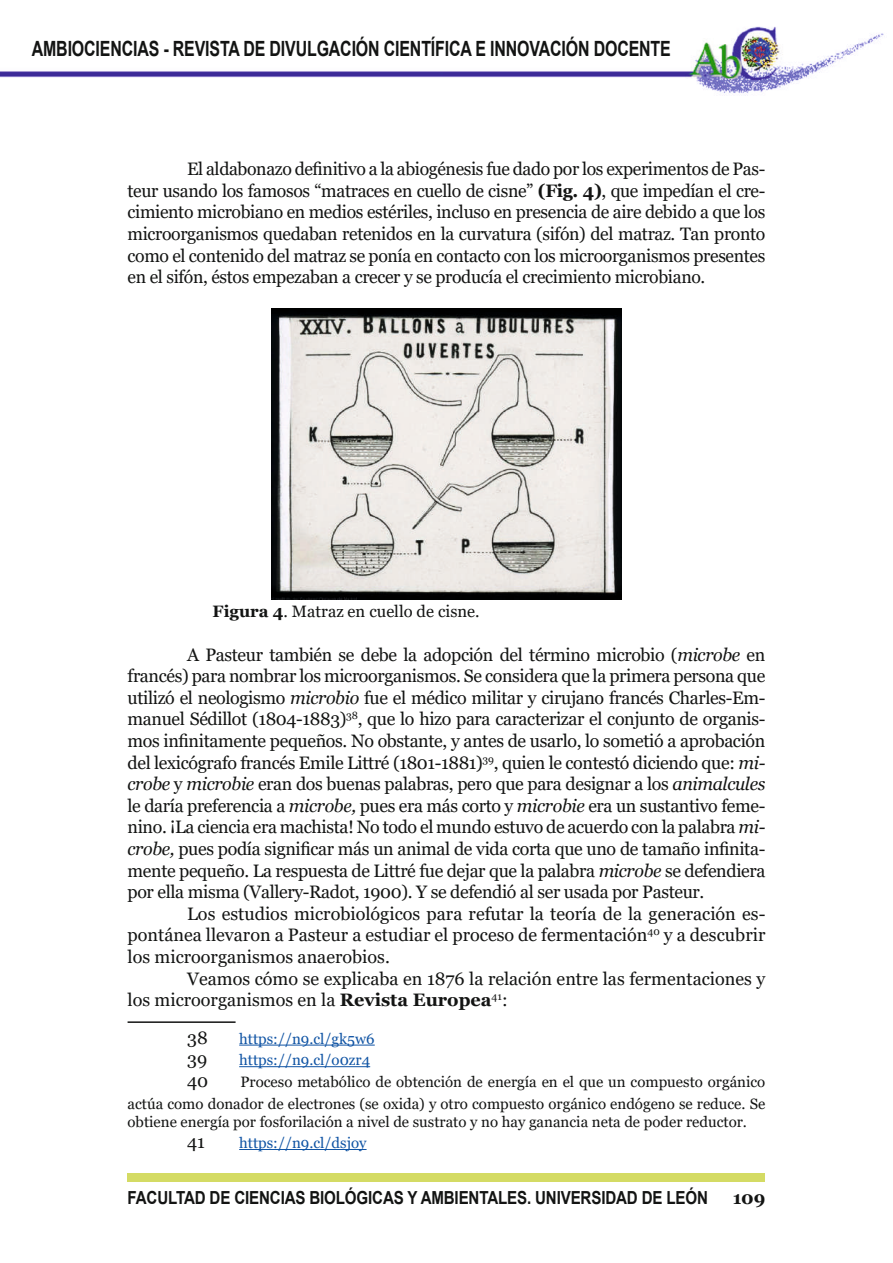
<style>
.page{position:relative;width:893px;height:1263px;background:#fff}
.page>*{position:absolute;margin:0;border:0;box-sizing:border-box;transform-origin:0 0}
.t1{font:700 21px "Arial";letter-spacing:-.01em;color:#131413;scale:.76 1}
.t2{font:18px/21.6px "Georgia";color:#131413;text-align:justify}
.t3{font:700 18px "Arial";letter-spacing:-.01em;color:#131413;scale:.84 1}
.t4{font:700 18px "Georgia";color:#131413}
.t5{font:16.5px "Georgia";color:#131413}
.t6{font:15px/21.6px "Georgia";color:#131413;text-align:right}
.t7{font:15px "Georgia";color:#1054a4}
.s1{font-weight:700}
.s2{font-style:italic}
</style>
<div class="page">
<img style="left:0;top:26px;width:884px;height:70px">
<div style="left:128px;top:1174px;width:637px;height:8px;background:#d4db64"></div>
<img style="left:271px;top:308px;width:350px;height:291px">
<hr style="left:128px;top:1021px;width:108px;height:2px;background:#131413">
<hr style="left:239px;top:1045px;width:136px;height:1px;background:#1054a4">
<hr style="left:239px;top:1066px;width:131px;height:1px;background:#1054a4">
<hr style="left:239px;top:1149px;width:128px;height:1px;background:#1054a4">
<p class="t1" style="left:32px;top:34px;width:842px">AMBIOCIENCIAS - REVISTA DE DIVULGACIÓN CIENTÍFICA E INNOVACIÓN DOCENTE</p>
<p class="t2" style="left:128px;top:159px;width:639px;text-indent:60px">El aldabonazo definitivo a la abiogénesis fue dado por los experimentos de Pas&shy;teur usando los famosos “matraces en cuello de cisne” <span class="s1">(Fig. 4)</span>, que impedían el cre&shy;cimiento microbiano en medios estériles, incluso en presencia de aire debido a que los microorganismos quedaban retenidos en la curvatura (sifón) del matraz. Tan pronto como el contenido del matraz se ponía en contacto con los microorganismos presentes en el sifón, éstos empezaban a crecer y se producía el crecimiento microbiano.</p>
<p class="t5" style="left:213px;top:602px;width:269px"><span class="s1">Figura 4</span>. Matraz en cuello de cisne.</p>
<p class="t2" style="left:128px;top:644px;width:639px;text-indent:60px">A Pasteur también se debe la adopción del término microbio (<span class="s2">microbe</span> en francés) para nombrar los microorganismos. Se considera que la primera persona que utilizó el neologismo <span class="s2">microbio</span> fue el médico militar y cirujano francés Charles-Em&shy;manuel Sédillot (1804-1883)<sup>38</sup>, que lo hizo para caracterizar el conjunto de organis&shy;mos infinitamente pequeños. No obstante, y antes de usarlo, lo sometió a aprobación del lexicógrafo francés Emile Littré (1801-1881)<sup>39</sup>, quien le contestó diciendo que: <span class="s2">mi&shy;crobe</span> y <span class="s2">microbie</span> eran dos buenas palabras, pero que para designar a los <span class="s2">animalcules </span>le daría preferencia a <span class="s2">microbe,</span> pues era más corto y <span class="s2">microbie</span> era un sustantivo feme&shy;nino. ¡La ciencia era machista! No todo el mundo estuvo de acuerdo con la palabra <span class="s2">mi&shy;crobe,</span> pues podía significar más un animal de vida corta que uno de tamaño infinita&shy;mente pequeño. La respuesta de Littré fue dejar que la palabra <span class="s2">microbe</span> se defendiera por ella misma (Vallery-Radot, 1900). Y se defendió al ser usada por Pasteur.</p>
<p class="t2" style="left:128px;top:903px;width:639px;text-indent:60px">Los estudios microbiológicos para refutar la teoría de la generación es&shy;pontánea llevaron a Pasteur a estudiar el proceso de fermentación<sup>40</sup> y a descubrir los microorganismos anaerobios.</p>
<p class="t2" style="left:128px;top:968px;width:639px;text-indent:60px">Veamos cómo se explicaba en 1876 la relación entre las fermentaciones y los microorganismos en la <span class="s1">Revista Europea</span><sup>41</sup>:</p>
<p class="t2" style="left:187px;top:1027px;width:22px">38</p>
<p class="t7" style="left:239px;top:1029px;width:137px">https://n9.cl/gk5w6</p>
<p class="t2" style="left:187px;top:1049px;width:22px">39</p>
<p class="t7" style="left:239px;top:1051px;width:132px">https://n9.cl/o0zr4</p>
<p class="t2" style="left:187px;top:1070px;width:23px">40</p>
<p class="t6" style="left:128px;top:1071px;width:639px">Proceso metabólico de obtención de energía en el que un compuesto orgánico<br>actúa como donador de electrones (se oxida) y otro compuesto orgánico endógeno se reduce. Se</p>
<p class="t6" style="left:128px;top:1111px;width:621px">obtiene energía por fosforilación a nivel de sustrato y no hay ganancia neta de poder reductor.</p>
<p class="t2" style="left:187px;top:1131px;width:19px">41</p>
<p class="t7" style="left:239px;top:1134px;width:129px">https://n9.cl/dsjoy</p>
<p class="t3" style="left:128px;top:1185px;width:692px">FACULTAD DE CIENCIAS BIOLÓGICAS Y AMBIENTALES. UNIVERSIDAD DE LEÓN</p>
<p class="t4" style="left:733px;top:1186px;width:34px">109</p>
</div>
